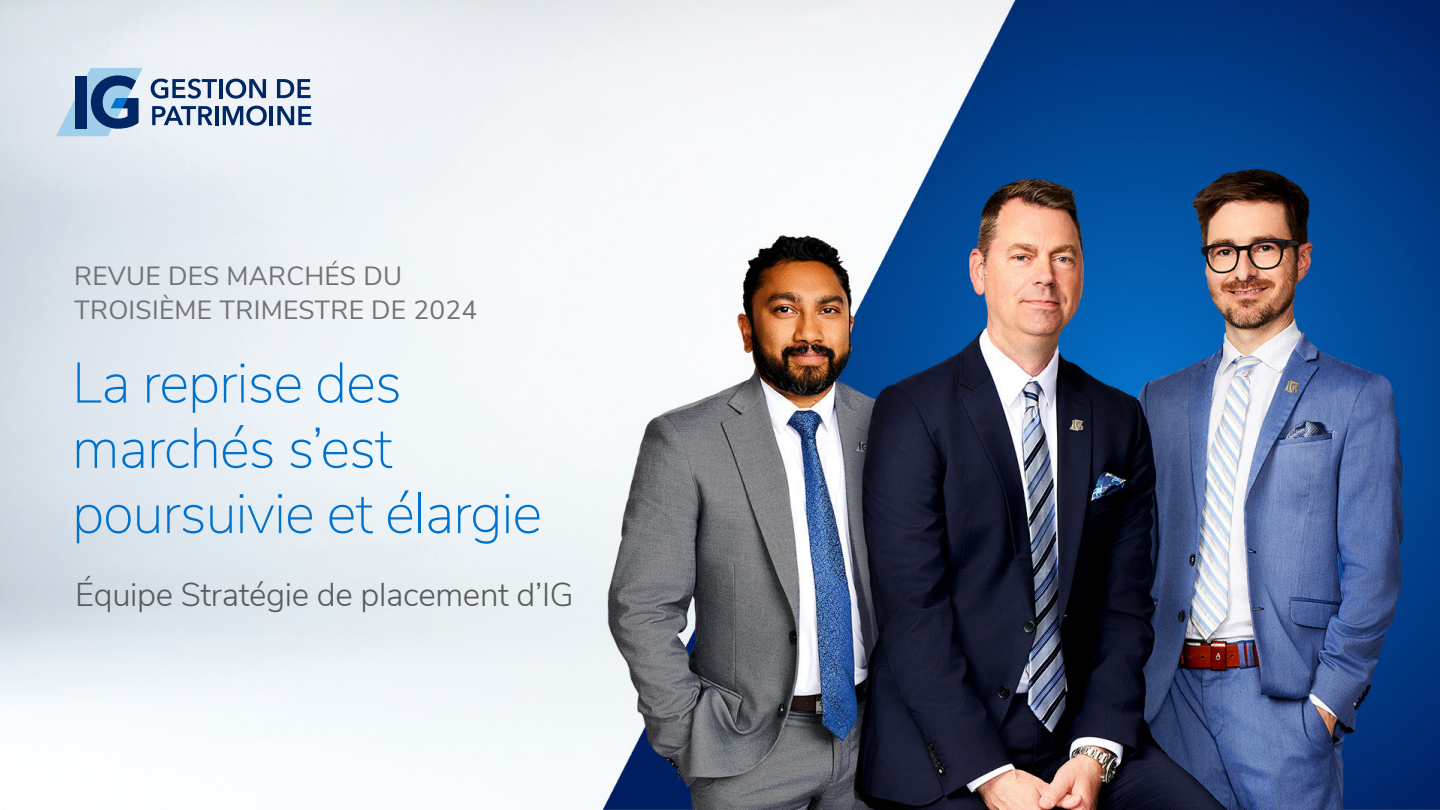
<style>
.page{position:relative;width:1440px;height:810px;background:#fff}
.page>*{position:absolute;margin:0;border:0;box-sizing:border-box;transform-origin:0 0}
.IG_Main_head{font:200 57px/65.2px "Nunito Sans";letter-spacing:-.02em;color:#0072ce}
.IG_Main_head-2{font:300 33px "Nunito Sans";letter-spacing:-.01em;color:#59595c}
.IG_Main_head-3{font:26.25px/33.8px "Nunito Sans";letter-spacing:.01em;color:#727274}
</style>
<div class="page">
<img style="left:0;top:0;width:1440px;height:810px">
<svg style="left:56px;top:68px;width:1275px;height:68px"></svg>
<div style="left:75px;top:76px;width:12px;height:52px;background:#002663"></div>
<p class="IG_Main_head-3" style="left:74px;top:257px;width:405px">REVUE DES MARCHÉS DU<br>TROISIÈME TRIMESTRE DE 2024</p>
<p class="IG_Main_head" style="left:72px;top:348px;width:472px">La reprise des marchés s’est poursuivie et élargie</p>
<p class="IG_Main_head-2" style="left:75px;top:571px;width:500px">Équipe Stratégie de placement d’IG</p>
</div>
